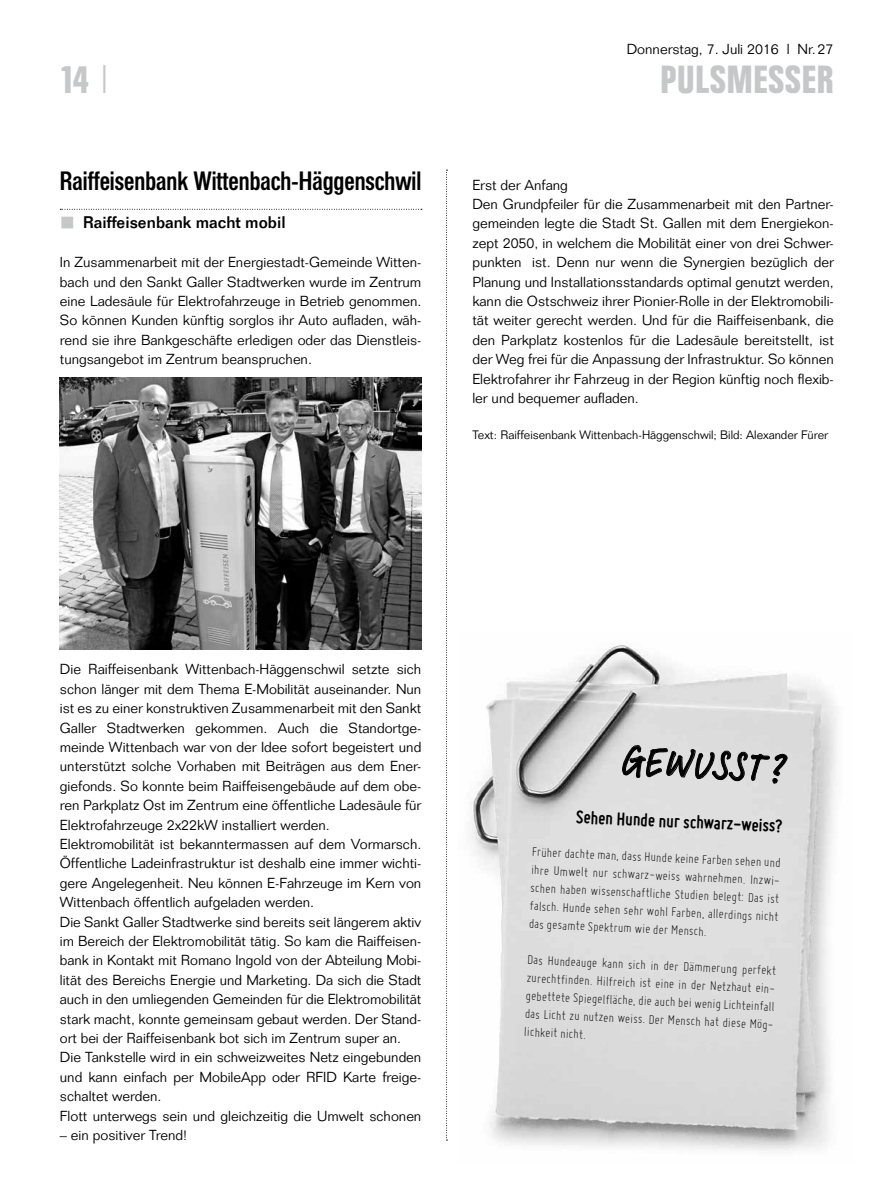
<style>
.page{position:relative;width:893px;height:1191px;background:#fff}
.page>*{position:absolute;margin:0;border:0;box-sizing:border-box;transform-origin:0 0}
.t1{font:500 43.35px "Linotype Feltpen";color:#000}
.t2{font:700 39px "Folio Condensed BQ";letter-spacing:.03em;color:#c6c7c8}
.t3{font:500 26.25px "Folio Condensed BQ";color:#000}
.t4{font:700 19.5px "Miso";color:#000}
.t5{font:500 16.5px "Folio";color:#000}
.t6{font:300 14.25px/19.4px "Folio";color:#000}
.t7{font:300 14.25px/18.1px "Miso";color:#000;text-align:justify}
.t8{font:300 12px "Folio";color:#000}
.s1{font-family:"Folio";font-weight:300}
</style>
<div class="page">
<svg style="left:446px;top:170px;width:1px;height:970px"></svg>
<svg style="left:60px;top:209px;width:362px;height:1px"></svg>
<img style="left:60px;top:377px;width:361px;height:272px">
<img style="left:470px;top:645px;width:367px;height:506px">
<svg style="left:622px;top:727px;width:166px;height:75px;background:#ccc"></svg>
<p class="t2" style="left:60px;top:58px;width:51px">14 <span class="s1">|</span></p>
<p class="t3" style="left:60px;top:166px;width:363px">Raiffeisenbank Wittenbach-Häggenschwil</p>
<p class="t5" style="left:83px;top:213px;width:204px">Raiffeisenbank macht mobil</p>
<p class="t6" style="left:60px;top:252px;width:363px;text-align:justify">In Zusammenarbeit mit der Energiestadt-Gemeinde Witten&shy;bach und den Sankt Galler Stadtwerken wurde im Zentrum eine Ladesäule für Elektrofahrzeuge in Betrieb genommen.<br>So können Kunden künftig sorglos ihr Auto aufladen, wäh&shy;rend sie ihre Bankgeschäfte erledigen oder das Dienstleis&shy;tungsangebot im Zentrum beanspruchen.</p>
<p class="t6" style="left:627px;top:39px;width:208px">Donnerstag, 7. Juli 2016 l Nr.27</p>
<h2 class="t2" style="left:661px;top:58px;width:174px">PULSMESSER</h2>
<p class="t6" style="left:472px;top:175px;width:363px">Erst der Anfang<br>Den Grundpfeiler für die Zusammenarbeit mit den Partner&shy;gemeinden legte die Stadt St. Gallen mit dem Energiekon&shy;zept 2050, in welchem die Mobilität einer von drei Schwer&shy;punkten ist. Denn nur wenn die Synergien bezüglich der Planung und Installationsstandards optimal genutzt werden, kann die Ostschweiz ihrer Pionier-Rolle in der Elektromobili&shy;tät weiter gerecht werden. Und für die Raiffeisenbank, die den Parkplatz kostenlos für die Ladesäule bereitstellt, ist der Weg frei für die Anpassung der Infrastruktur. So können Elektrofahrer ihr Fahrzeug in der Region künftig noch flexib&shy;ler und bequemer aufladen.</p>
<p class="t8" style="left:472px;top:427px;width:357px">Text: Raiffeisenbank Wittenbach-Häggenschwil; Bild: Alexander Fürer</p>
<p class="t6" style="left:60px;top:660px;width:363px">Die Raiffeisenbank Wittenbach-Häggenschwil setzte sich schon länger mit dem Thema E-Mobilität auseinander. Nun ist es zu einer konstruktiven Zusammenarbeit mit den Sankt Galler Stadtwerken gekommen. Auch die Standortge&shy;meinde Wittenbach war von der Idee sofort begeistert und unterstützt solche Vorhaben mit Beiträgen aus dem Ener&shy;giefonds. So konnte beim Raiffeisengebäude auf dem obe&shy;ren Parkplatz Ost im Zentrum eine öffentliche Ladesäule für Elektrofahrzeuge 2x22kW installiert werden.<br>Elektromobilität ist bekanntermassen auf dem Vormarsch.<br>Öffentliche Ladeinfrastruktur ist deshalb eine immer wichti&shy;gere Angelegenheit. Neu können E-Fahrzeuge im Kern von Wittenbach öffentlich aufgeladen werden.<br>Die Sankt Galler Stadtwerke sind bereits seit längerem aktiv im Bereich der Elektromobilität tätig. So kam die Raiffeisen&shy;bank in Kontakt mit Romano Ingold von der Abteilung Mobi&shy;lität des Bereichs Energie und Marketing. Da sich die Stadt auch in den umliegenden Gemeinden für die Elektromobilität stark macht, konnte gemeinsam gebaut werden. Der Stand&shy;ort bei der Raiffeisenbank bot sich im Zentrum super an.<br>Die Tankstelle wird in ein schweizweites Netz eingebunden und kann einfach per MobileApp oder RFID Karte freige&shy;schaltet werden.<br>Flott unterwegs sein und gleichzeitig die Umwelt schonen</p>
<p class="t6" style="left:60px;top:1125px;width:129px">– ein positiver Trend!</p>
<p class="t1" style="left:624px;top:730px;width:166px;rotate:4deg">GEWUSST?</p>
<p class="t4" style="left:577px;top:804px;width:208px;rotate:3deg">Sehen Hunde nur schwarz-weiss?</p>
<p class="t7" style="left:533px;top:841px;width:252px;rotate:3deg">Früher dachte man, dass Hunde keine Farben sehen und ihre Umwelt nur schwarz-weiss wahrnehmen. Inzwi&shy;schen haben wissenschaftliche Studien belegt: Das ist falsch. Hunde sehen sehr wohl Farben, allerdings nicht das gesamte Spektrum wie der Mensch.</p>
<p class="t7" style="left:528px;top:949px;width:252px;rotate:3deg">Das Hundeauge kann sich in der Dämmerung perfekt zurechtfinden. Hilfreich ist eine in der Netzhaut ein&shy;gebettete Spiegelfläche, die auch bei wenig Lichteinfall das Licht zu nutzen weiss. Der Mensch hat diese Mög&shy;lichkeit nicht.</p>
</div>
